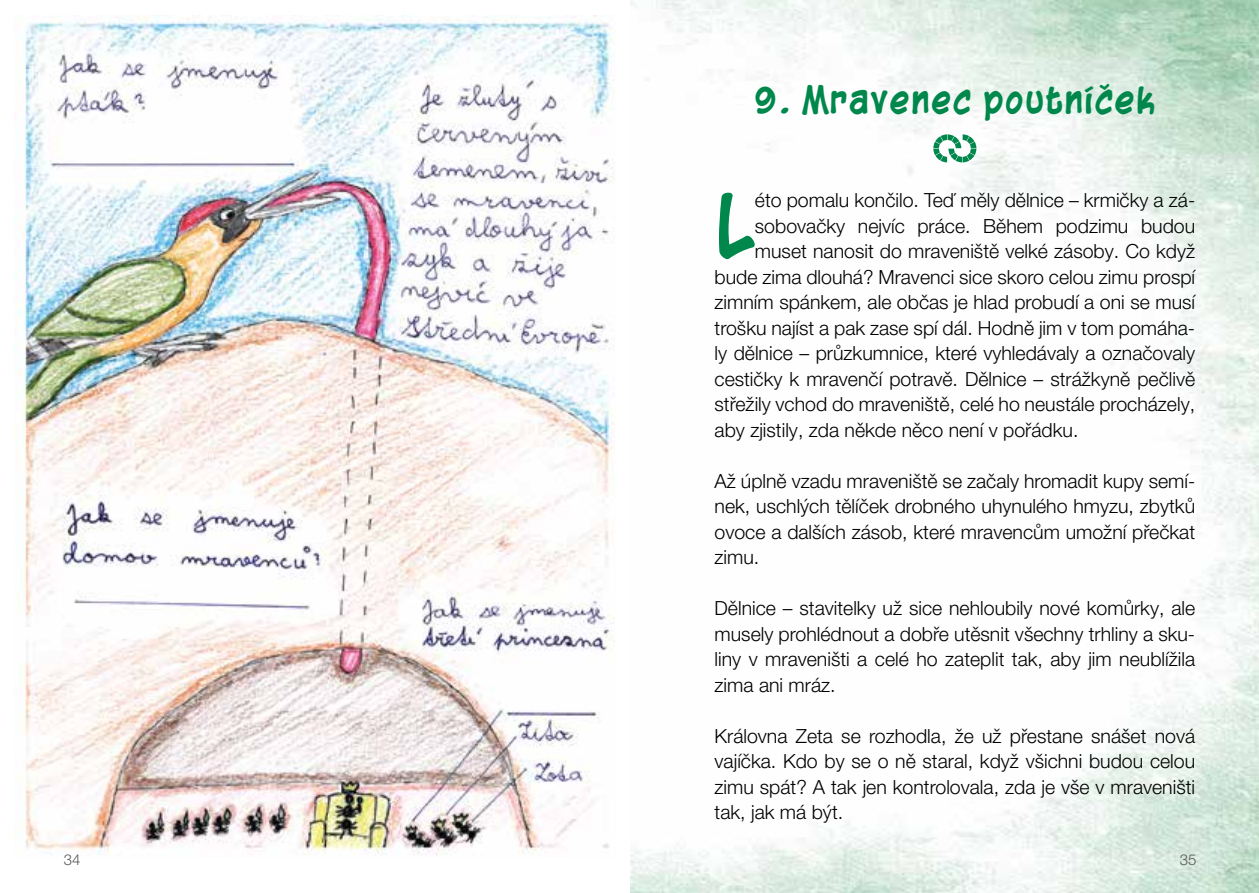
<style>
.page{position:relative;width:1259px;height:893px;background:#fff}
.page>*{position:absolute;margin:0;border:0;box-sizing:border-box;transform-origin:0 0}
.t1{font:700 78.9px "Blambot Casual";color:#00874b}
.t2{font:700 34.5px "Blambot Casual";letter-spacing:.02em;color:#00874b}
.t3{font:300 19.5px/25.5px "Helvetica Neue LT Pro";color:#000;text-align:justify}
.t4{font:300 15px "Helvetica Neue LT Pro";color:#575756}
</style>
<div class="page">
<img style="left:630px;top:0;width:629px;height:893px">
<img style="left:14px;top:16px;width:601px;height:839px">
<svg style="left:933px;top:134px;width:43px;height:28px"></svg>
<h2 class="t2" style="left:754px;top:79px;width:402px">9. Mravenec poutníček</h2>
<h1 class="t1" style="left:714px;top:178px;width:42px">L</h1>
<p class="t3" style="left:755px;top:187px;width:442px">éto pomalu končilo. Teď měly dělnice – krmičky a zá-</p>
<p class="t3" style="left:755px;top:212px;width:442px">sobovačky nejvíc práce. Během podzimu budou</p>
<p class="t3" style="left:755px;top:238px;width:442px">muset nanosit do mraveniště velké zásoby. Co když</p>
<p class="t3" style="left:714px;top:263px;width:482px">bude zima dlouhá? Mravenci sice skoro celou zimu prospí</p>
<p class="t3" style="left:714px;top:289px;width:482px">zimním spánkem, ale občas je hlad probudí a oni se musí</p>
<p class="t3" style="left:714px;top:315px;width:482px">trošku najíst a pak zase spí dál. Hodně jim v tom pomáha-</p>
<p class="t3" style="left:714px;top:340px;width:482px">ly dělnice – průzkumnice, které vyhledávaly a označovaly</p>
<p class="t3" style="left:714px;top:366px;width:482px">cestičky k mravenčí potravě. Dělnice – strážkyně pečlivě</p>
<p class="t3" style="left:714px;top:391px;width:482px">střežily vchod do mraveniště, celé ho neustále procházely,</p>
<p class="t3" style="left:714px;top:417px;width:365px">aby zjistily, zda někde něco není v pořádku.</p>
<p class="t3" style="left:714px;top:468px;width:482px">Až úplně vzadu mraveniště se začaly hromadit kupy semí&shy;nek, uschlých tělíček drobného uhynulého hmyzu, zbytků ovoce a dalších zásob, které mravencům umožní přečkat zimu.</p>
<p class="t3" style="left:714px;top:595px;width:482px">Dělnice – stavitelky už sice nehloubily nové komůrky, ale musely prohlédnout a dobře utěsnit všechny trhliny a sku&shy;liny v mraveništi a celé ho zateplit tak, aby jim neublížila zima ani mráz.</p>
<p class="t3" style="left:714px;top:723px;width:482px">Královna Zeta se rozhodla, že už přestane snášet nová vajíčka. Kdo by se o ně staral, když všichni budou celou zimu spát? A tak jen kontrolovala, zda je vše v mraveništi tak, jak má být.</p>
<p class="t4" style="left:64px;top:851px;width:18px">34</p>
<p class="t4" style="left:1180px;top:851px;width:18px">35</p>
</div>
